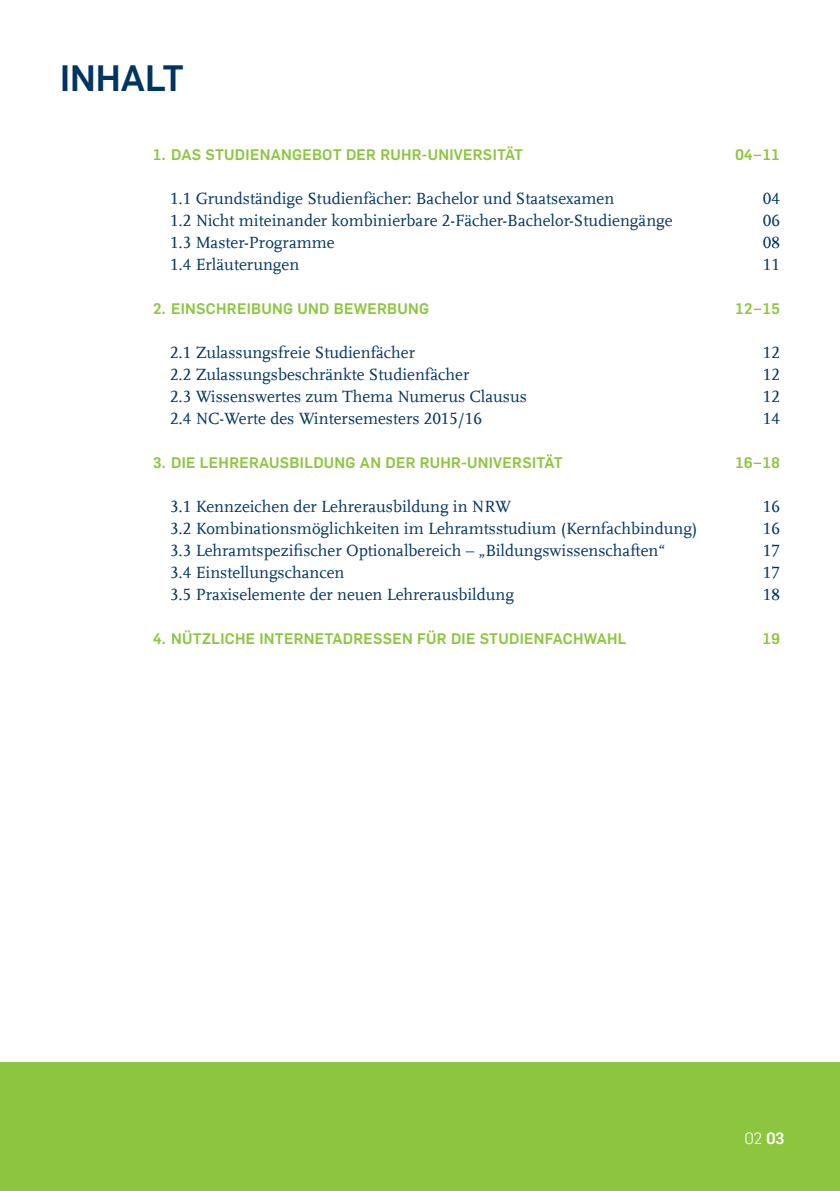
<style>
.page{position:relative;width:840px;height:1191px;background:#fff}
.page>*{position:absolute;margin:0;border:0;box-sizing:border-box;transform-origin:0 0}
.t1{font:700 36px "Rub Flama";color:#003562}
.t2{font:17px "RUB Scala MZ";color:#003562}
.t3{font:300 16px "Rub Flama";color:#fff}
.t4{font:700 15px "Rub Flama";letter-spacing:.02em;color:#8bc63e}
.s1{font-weight:700}
</style>
<div class="page">
<div style="left:0;top:1062px;width:839px;height:129px;background:#8bc63e"></div>
<h1 class="t1" style="left:60px;top:52px;width:125px">INHALT</h1>
<p class="t4" style="left:153px;top:144px;width:371px">1. DAS STUDIENANGEBOT DER RUHR-UNIVERSITÄT</p>
<p class="t4" style="left:735px;top:144px;width:46px">04–11</p>
<p class="t2" style="left:170px;top:187px;width:445px">1.1 Grundständige Studienfächer: Bachelor und Staatsexamen</p>
<p class="t2" style="left:762px;top:187px;width:18px">04</p>
<p class="t2" style="left:170px;top:209px;width:503px">1.2 Nicht miteinander kombinierbare 2-Fächer-Bachelor-Studiengänge</p>
<p class="t2" style="left:762px;top:209px;width:18px">06</p>
<p class="t2" style="left:170px;top:231px;width:166px">1.3 Master-Programme</p>
<p class="t2" style="left:762px;top:231px;width:18px">08</p>
<p class="t2" style="left:170px;top:253px;width:131px">1.4 Erläuterungen</p>
<p class="t2" style="left:762px;top:253px;width:18px">11</p>
<p class="t4" style="left:153px;top:298px;width:277px">2. EINSCHREIBUNG UND BEWERBUNG</p>
<p class="t4" style="left:735px;top:298px;width:46px">12–15</p>
<p class="t2" style="left:170px;top:341px;width:246px">2.1 Zulassungsfreie Studienfächer</p>
<p class="t2" style="left:762px;top:341px;width:18px">12</p>
<p class="t2" style="left:170px;top:363px;width:300px">2.2 Zulassungsbeschränkte Studienfächer</p>
<p class="t2" style="left:762px;top:363px;width:18px">12</p>
<p class="t2" style="left:170px;top:385px;width:358px">2.3 Wissenswertes zum Thema Numerus Clausus</p>
<p class="t2" style="left:762px;top:385px;width:18px">12</p>
<p class="t2" style="left:170px;top:407px;width:313px">2.4 NC-Werte des Wintersemesters 2015/16</p>
<p class="t2" style="left:762px;top:407px;width:18px">14</p>
<p class="t4" style="left:153px;top:452px;width:411px">3. DIE LEHRERAUSBILDUNG AN DER RUHR-UNIVERSITÄT</p>
<p class="t4" style="left:735px;top:452px;width:46px">16–18</p>
<p class="t2" style="left:170px;top:495px;width:342px">3.1 Kennzeichen der Lehrerausbildung in NRW</p>
<p class="t2" style="left:762px;top:495px;width:18px">16</p>
<p class="t2" style="left:170px;top:517px;width:528px">3.2 Kombinationsmöglichkeiten im Lehramtsstudium (Kernfachbindung)</p>
<p class="t2" style="left:762px;top:517px;width:18px">16</p>
<p class="t2" style="left:170px;top:539px;width:496px">3.3 Lehramtspezifischer Optionalbereich – „Bildungswissenschaften“</p>
<p class="t2" style="left:762px;top:539px;width:18px">17</p>
<p class="t2" style="left:170px;top:561px;width:176px">3.4 Einstellungschancen</p>
<p class="t2" style="left:762px;top:561px;width:18px">17</p>
<p class="t2" style="left:170px;top:583px;width:345px">3.5 Praxiselemente der neuen Lehrerausbildung</p>
<p class="t2" style="left:762px;top:583px;width:18px">18</p>
<p class="t4" style="left:153px;top:628px;width:474px">4. NÜTZLICHE INTERNETADRESSEN FÜR DIE STUDIENFACHWAHL</p>
<p class="t4" style="left:762px;top:628px;width:19px">19</p>
<p class="t3" style="left:744px;top:1127px;width:41px">02 <span class="s1">03</span></p>
</div>
